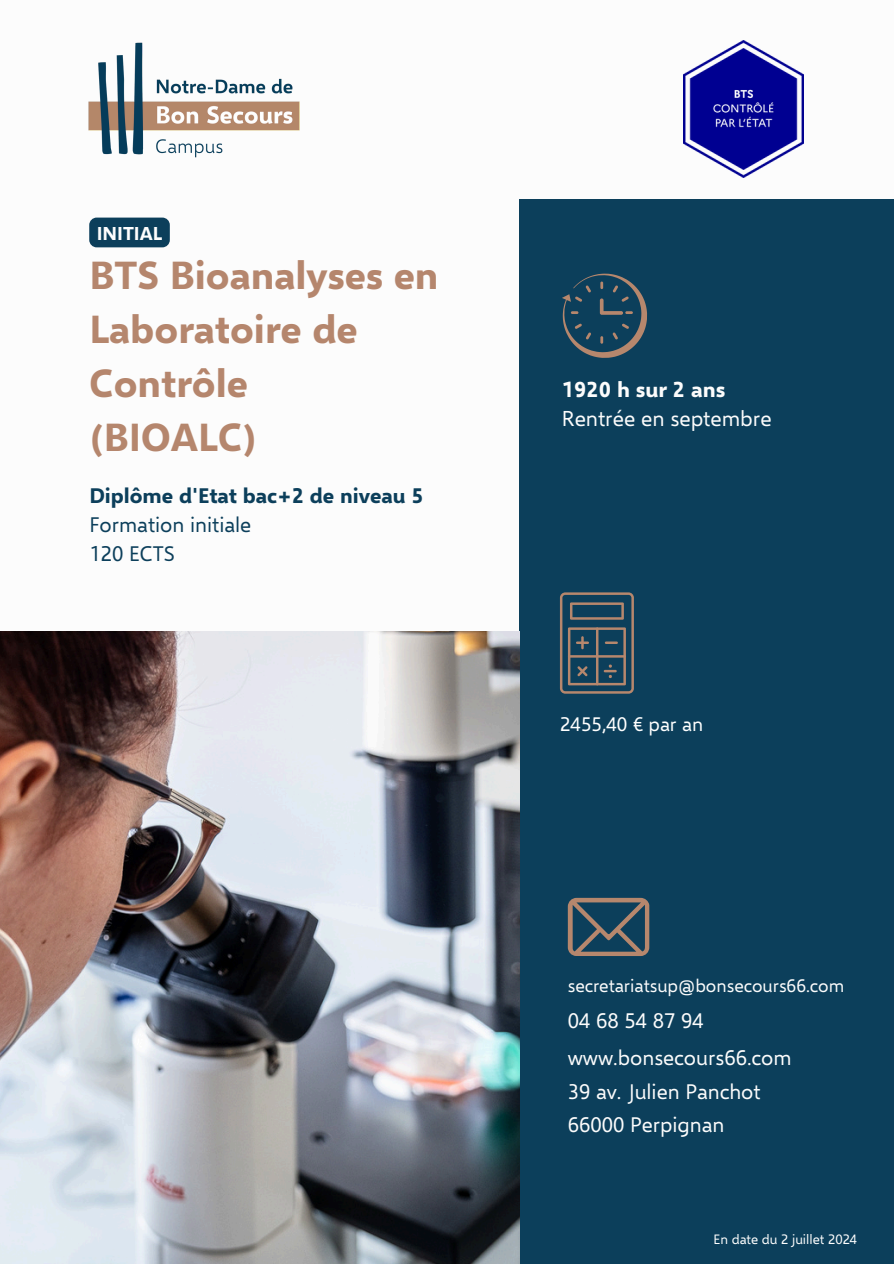
<style>
.page{position:relative;width:894px;height:1264px;background:#fff}
.page>*{position:absolute;margin:0;border:0;box-sizing:border-box;transform-origin:0 0}
.t1{font:700 39px/54px "Selawik";color:#b5866d}
.t2{font:21.45px/29.2px "Selawik";color:#fcfcfc}
.t3{font:21px/37.2px "Selawik";color:#fcfcfc}
.t4{font:700 21px/29.2px "Selawik";color:#0c3f5b}
.t5{font:19.5px "Selawik";color:#fff}
.t6{font:700 18.6px "Selawik";color:#fefefe}
.t7{font:18px "Selawik";color:#fcfcfc}
.t8{font:13.5px "Selawik";color:#fefefe}
.s1{font-weight:400}
.s2{font-weight:700}
</style>
<div class="page">
<div style="left:519px;top:199px;width:374px;height:1064px;background:#0c3f5b"></div>
<img style="left:88px;top:42px;width:212px;height:116px">
<svg style="left:562px;top:273px;width:85px;height:85px"></svg>
<svg style="left:560px;top:592px;width:73px;height:101px"></svg>
<hr style="left:567px;top:655px;width:58px;height:2px;background:#b6876d">
<hr style="left:595px;top:627px;width:3px;height:58px;background:#b6876d">
<svg style="left:567px;top:897px;width:82px;height:59px"></svg>
<img style="left:0;top:631px;width:519px;height:632px">
<div style="left:89px;top:217px;width:81px;height:30px;background:#0c3f5b;border-radius:7px"></div>
<img style="left:683px;top:40px;width:119px;height:138px">
<p class="t6" style="left:97px;top:221px;width:67px">INITIAL</p>
<h3 class="t1" style="left:89px;top:247px;width:350px">BTS Bioanalyses en<br>Laboratoire de<br>Contrôle<br>(BIOALC)</h3>
<h1 class="t4" style="left:89px;top:480px;width:335px">Diplôme d'Etat bac+2 de niveau 5<br><span class="s1">Formation initiale<br>120 ECTS</span></h1>
<h2 class="t2" style="left:561px;top:374px;width:211px"><span class="s2">1920 h sur 2 ans<br></span>Rentrée en septembre</h2>
<p class="t5" style="left:560px;top:711px;width:144px">2455,40 € par an</p>
<p class="t7" style="left:567px;top:973px;width:278px">secretariatsup@bonsecours66.com</p>
<p class="t3" style="left:567px;top:1000px;width:225px">04 68 54 87 94 www.bonsecours66.com</p>
<p class="t3" style="left:567px;top:1073px;width:194px;line-height:33.8px">39 av. Julien Panchot<br>66000 Perpignan</p>
<h2 class="t8" style="left:713px;top:1231px;width:145px">En date du 2 juillet 2024</h2>
</div>
